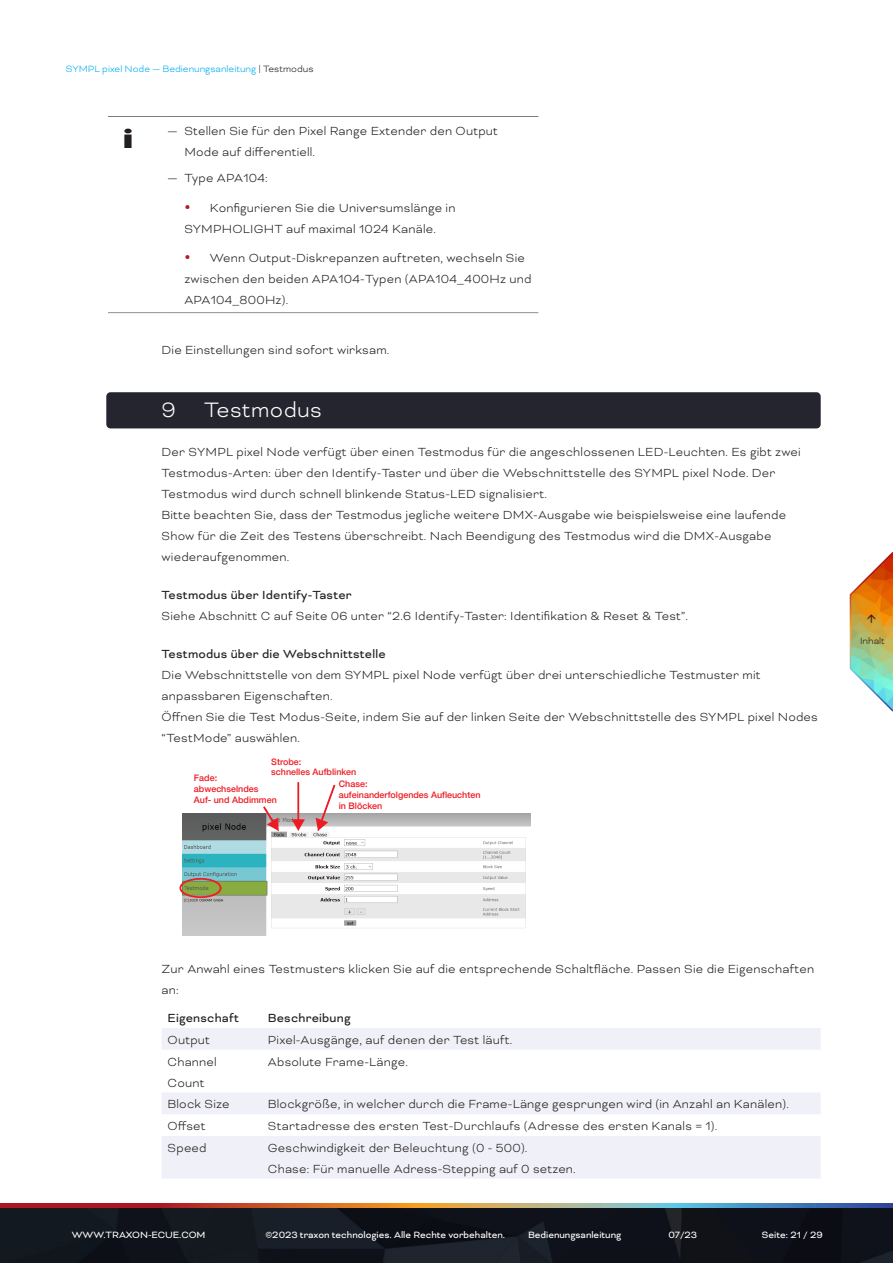
<style>
.page{position:relative;width:893px;height:1263px;background:#fff}
.page>*{position:absolute;margin:0;border:0;box-sizing:border-box;transform-origin:0 0}
.t1{font:27.6px "Bauhaus 93";color:#231f20;scale:1.41 1}
.t2{font:300 24px "Bicyclette";letter-spacing:.015em;color:#fff}
.Text__Introductions_Black_DE{font:300 13.5px/21px "Bicyclette";letter-spacing:.015em;color:#231f20}
.Text_Table{font:300 13.5px/21px "Bicyclette";letter-spacing:.015em;color:#231f20}
.Text_Paragraph_Head_DE{font:13.5px "Bicyclette";letter-spacing:.015em;color:#231f20}
.Text_Table-2{font:13.5px "Bicyclette";letter-spacing:.015em;color:#231f20}
.t3{font:10.5px "Bicyclette";color:#fff}
.t4{font:300 10.5px "Bicyclette";color:#00aeef}
.t5{font:300 10.5px "Bicyclette";color:#231f20}
.t6{font:500 9px/10.8px "Helvetica Neue LT";color:#ed1c24}
.s1{color:#231f20}
</style>
<div class="page">
<img style="left:0;top:1207px;width:893px;height:56px">
<svg style="left:0;top:1203px;width:893px;height:4px;background:#9f7365"></svg>
<div style="left:106px;top:392px;width:715px;height:36px;background:#24252f;border-radius:4px"></div>
<svg style="left:162px;top:1028px;width:659px;height:151px;fill:#f0f0f8"></svg>
<div style="left:106px;top:115px;width:438px;height:200px;border:2px solid #fff"></div>
<img style="left:183px;top:813px;width:347px;height:122px">
<svg style="left:261px;top:806px;width:18px;height:25px"></svg>
<hr style="left:297px;top:782px;width:2px;height:39px;background:#ed1c24">
<svg style="left:292px;top:819px;width:13px;height:12px"></svg>
<svg style="left:316px;top:784px;width:21px;height:47px"></svg>
<div style="left:179px;top:878px;width:43px;height:20px;border:2px solid #ed1c24;border-radius:50%"></div>
<svg style="left:849px;top:552px;width:44px;height:160px"></svg>
<p class="t4" style="left:66px;top:63px;width:249px">SYMPL pixel Node — Bedienungsanleitung <span class="s1">| Testmodus</span></p>
<p class="t1" style="left:123px;top:123px;width:10px">i</p>
<p class="Text__Introductions_Black_DE" style="left:184px;top:120px;width:315px;text-indent:-17px">— Stellen Sie für den Pixel Range Extender den Output<br>Mode auf differentiell.</p>
<p class="Text__Introductions_Black_DE" style="left:167px;top:168px;width:102px">— Type APA104:</p>
<p class="Text__Introductions_Black_DE" style="left:184px;top:197px;width:273px;text-indent:26px">Konfigurieren Sie die Universumslänge in<br>SYMPHOLIGHT auf maximal 1024 Kanäle.</p>
<p class="Text__Introductions_Black_DE" style="left:184px;top:248px;width:349px;text-indent:26px">Wenn Output-Diskrepanzen auftreten, wechseln Sie zwischen den beiden APA104-Typen (APA104_400Hz und<br>APA104_800Hz).</p>
<p class="Text__Introductions_Black_DE" style="left:162px;top:339px;width:229px">Die Einstellungen sind sofort wirksam.</p>
<p class="t2" style="left:162px;top:396px;width:162px">9 Testmodus</p>
<p class="Text__Introductions_Black_DE" style="left:162px;top:441px;width:641px">Der SYMPL pixel Node verfügt über einen Testmodus für die angeschlossenen LED-Leuchten. Es gibt zwei<br>Testmodus-Arten: über den Identify-Taster und über die Webschnittstelle des SYMPL pixel Node. Der<br>Testmodus wird durch schnell blinkende Status-LED signalisiert.</p>
<p class="Text__Introductions_Black_DE" style="left:162px;top:504px;width:626px">Bitte beachten Sie, dass der Testmodus jegliche weitere DMX-Ausgabe wie beispielsweise eine laufende<br>Show für die Zeit des Testens überschreibt. Nach Beendigung des Testmodus wird die DMX-Ausgabe wiederaufgenommen.</p>
<p class="Text_Paragraph_Head_DE" style="left:162px;top:587px;width:192px">Testmodus über Identify-Taster</p>
<p class="Text__Introductions_Black_DE" style="left:162px;top:605px;width:528px">Siehe Abschnitt C auf Seite 06 unter “2.6 Identify-Taster: Identifikation &amp; Reset &amp; Test”.</p>
<p class="Text_Paragraph_Head_DE" style="left:162px;top:646px;width:226px">Testmodus über die Webschnittstelle</p>
<p class="Text__Introductions_Black_DE" style="left:162px;top:664px;width:601px">Die Webschnittstelle von dem SYMPL pixel Node verfügt über drei unterschiedliche Testmuster mit anpassbaren Eigenschaften.</p>
<p class="Text__Introductions_Black_DE" style="left:162px;top:706px;width:658px">Öffnen Sie die Test Modus-Seite, indem Sie auf der linken Seite der Webschnittstelle des SYMPL pixel Nodes “TestMode” auswählen.</p>
<p class="t6" style="left:271px;top:756px;width:87px">Strobe:<br>schnelles Aufblinken</p>
<p class="t6" style="left:339px;top:779px;width:143px">Chase:<br>aufeinanderfolgendes Aufleuchten in Blöcken</p>
<p class="t6" style="left:194px;top:772px;width:84px">Fade: abwechselndes<br>Auf- und Abdimmen</p>
<p class="t5" style="left:860px;top:634px;width:26px">Inhalt</p>
<p class="Text__Introductions_Black_DE" style="left:162px;top:958px;width:654px">Zur Anwahl eines Testmusters klicken Sie auf die entsprechende Schaltfläche. Passen Sie die Eigenschaften an:</p>
<p class="Text_Table-2" style="left:168px;top:1010px;width:73px">Eigenschaft</p>
<p class="Text_Table-2" style="left:268px;top:1010px;width:84px">Beschreibung</p>
<p class="Text_Table" style="left:168px;top:1029px;width:44px">Output</p>
<p class="Text_Table" style="left:268px;top:1029px;width:246px">Pixel-Ausgänge, auf denen der Test läuft.</p>
<p class="Text_Table" style="left:168px;top:1051px;width:51px">Channel<br>Count</p>
<p class="Text_Table" style="left:268px;top:1051px;width:142px">Absolute Frame-Länge.</p>
<p class="Text_Table" style="left:168px;top:1093px;width:64px">Block Size</p>
<p class="Text_Table" style="left:268px;top:1093px;width:523px">Blockgröße, in welcher durch die Frame-Länge gesprungen wird (in Anzahl an Kanälen).</p>
<p class="Text_Table" style="left:168px;top:1115px;width:40px">Offset</p>
<p class="Text_Table" style="left:268px;top:1115px;width:451px">Startadresse des ersten Test-Durchlaufs (Adresse des ersten Kanals = 1).</p>
<p class="Text_Table" style="left:168px;top:1137px;width:41px">Speed</p>
<p class="Text_Table" style="left:268px;top:1137px;width:309px">Geschwindigkeit der Beleuchtung (0 - 500).<br>Chase: Für manuelle Adress-Stepping auf 0 setzen.</p>
<p class="t3" style="left:72px;top:1229px;width:135px">WWW.TRAXON-ECUE.COM</p>
<p class="t3" style="left:265px;top:1229px;width:241px">©2023 traxon technologies. Alle Rechte vorbehalten.</p>
<p class="t3" style="left:528px;top:1229px;width:95px">Bedienungsanleitung</p>
<p class="t3" style="left:668px;top:1229px;width:30px">07/23</p>
<p class="t3" style="left:762px;top:1229px;width:62px">Seite: 21 / 29</p>
</div>
